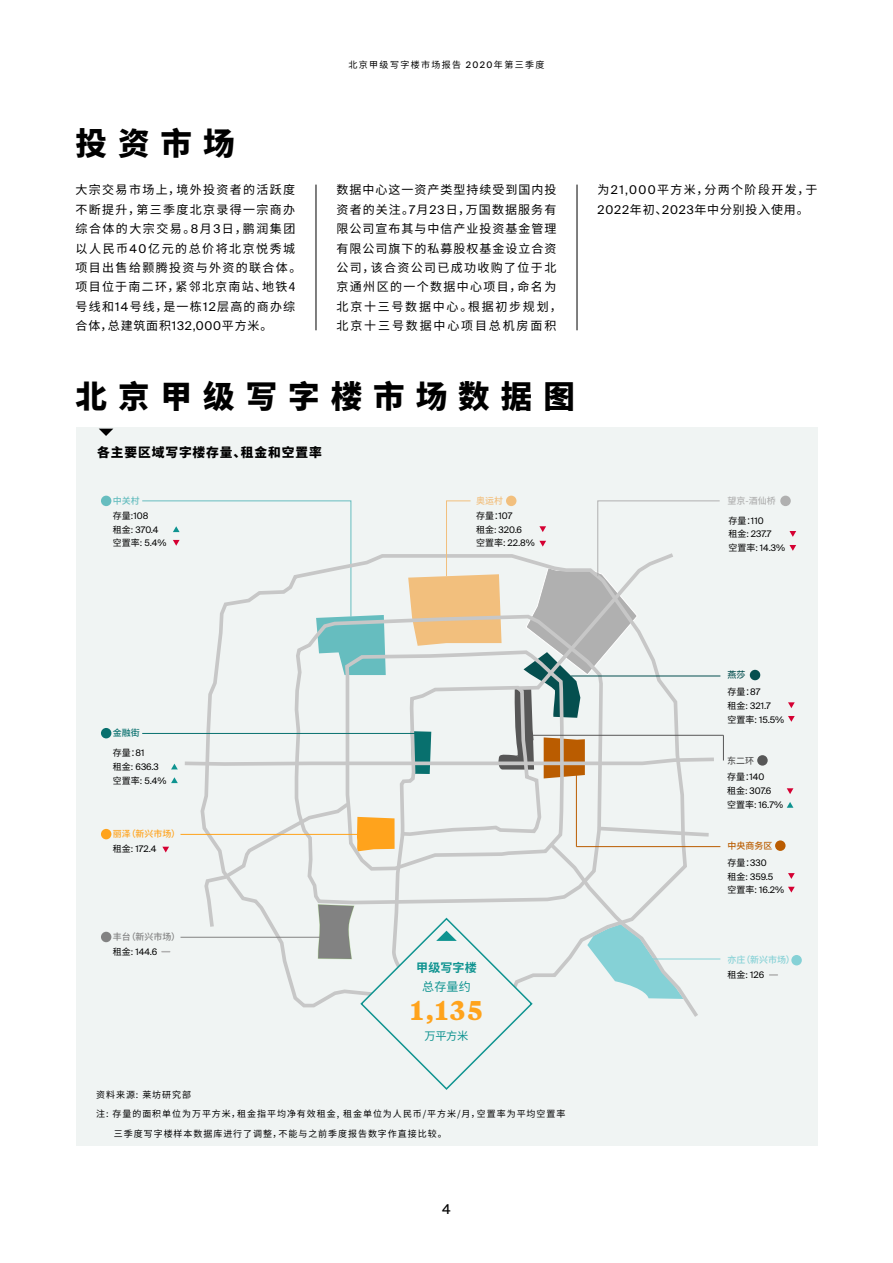
<style>
.page{position:relative;width:893px;height:1263px;background:#fff}
.page>*{position:absolute;margin:0;border:0;box-sizing:border-box;transform-origin:0 0}
.t1{font:900 31.5px "Noto Sans CJ Ksc";letter-spacing:.35em;color:#000}
.t2{font:700 27px "Tiempos Text";color:#ffa31c}
.t3{font:13.5px "Suisse Intl";color:#000}
.t4{font:900 12.75px "Noto Sans CJ Ksc";letter-spacing:.07em;color:#000}
.t5{font:12px/19.5px "Noto Sans CJ Ksc";letter-spacing:.09em;color:#000}
.t6{font:12px/19.5px "Noto Sans CJ Ksc";letter-spacing:.115em;color:#000}
.t7{font:700 12px "Noto Sans CJ Ksc";letter-spacing:.01em;color:#0e9390}
.t8{font:12px "Noto Sans CJ Ksc";color:#0e9390}
.t9{font:11.25px "Noto Sans CJ Ksc";color:#0e9390}
.t10{font:9px/17px "Noto Sans CJ Ksc";letter-spacing:.105em;color:#000}
.t11{font:9px/13.8px "Suisse Intl";color:#000}
.t12{font:9px "Noto Sans CJ Ksc";letter-spacing:.15em;color:#000}
.t13{font:500 9px/14.9px "Noto Sans CJ Ksc";color:#85d1d6}
.t14{font:500 9px/17px "Noto Sans CJ Ksc";color:#ba5c00}
.t15{font:500 9px/17px "Noto Sans CJ Ksc";color:#575757}
.t16{font:500 9px "Noto Sans CJ Ksc";color:#ffa31c}
.t17{font:500 9px "Noto Sans CJ Ksc";color:#828282}
.t18{font:500 9px "Noto Sans CJ Ksc";color:#b0b0b0}
.t19{font:500 9px "Noto Sans CJ Ksc";color:#f2bf7d}
.t20{font:500 9px "Noto Sans CJ Ksc";color:#08706e}
.t21{font:500 9px "Noto Sans CJ Ksc";color:#66bdbf}
.s1{font-family:"Suisse Intl"}
.s2{font-family:"Noto Sans CJ Ksc"}
.s3{font-weight:500;color:#054f4f}
.s4{font-weight:400;color:#000}
.s5{font-family:"Suisse Intl";font-weight:400;color:#000}
</style>
<div class="page">
<hr style="left:316px;top:185px;width:1px;height:145px;background:#000">
<hr style="left:577px;top:185px;width:1px;height:145px;background:#000">
<div style="left:76px;top:427px;width:741px;height:719px;background:#f0f4f3"></div>
<svg style="left:99px;top:429px;width:14px;height:7px"></svg>
<div style="left:791px;top:955px;width:11px;height:10px;background:#85d1d6;border-radius:50%"></div>
<div style="left:775px;top:840px;width:10px;height:11px;background:#ba5c00;border-radius:50%"></div>
<svg style="left:788px;top:873px;width:7px;height:6px"></svg>
<svg style="left:788px;top:887px;width:7px;height:5px"></svg>
<div style="left:750px;top:670px;width:10px;height:10px;background:#054f4f;border-radius:50%"></div>
<div style="left:780px;top:496px;width:11px;height:10px;background:#b0b0b0;border-radius:50%"></div>
<div style="left:506px;top:496px;width:10px;height:10px;background:#f2bf7d;border-radius:50%"></div>
<div style="left:101px;top:829px;width:10px;height:10px;background:#ffa31c;border-radius:50%"></div>
<div style="left:101px;top:932px;width:10px;height:10px;background:#828282;border-radius:50%"></div>
<div style="left:101px;top:728px;width:10px;height:10px;background:#08706e;border-radius:50%"></div>
<div style="left:101px;top:496px;width:10px;height:10px;background:#66bdbf;border-radius:50%"></div>
<svg style="left:769px;top:974px;width:9px;height:2px"></svg>
<svg style="left:788px;top:702px;width:7px;height:6px"></svg>
<svg style="left:788px;top:716px;width:7px;height:6px"></svg>
<div style="left:757px;top:755px;width:11px;height:11px;background:#575757;border-radius:50%"></div>
<svg style="left:787px;top:802px;width:6px;height:6px"></svg>
<svg style="left:787px;top:788px;width:6px;height:6px"></svg>
<svg style="left:789px;top:545px;width:7px;height:6px"></svg>
<svg style="left:789px;top:531px;width:7px;height:6px"></svg>
<svg style="left:142px;top:500px;width:582px;height:590px"></svg>
<h1 class="t1" style="left:76px;top:126px;width:161px">投资市场</h1>
<p class="t6" style="left:76px;top:180px;width:227px">大宗交易市场上，境外投资者的活跃度不断提升，第三季度北京录得一宗商办综合体的大宗交易。<span class="s1">8</span>月<span class="s1">3</span>日，鹏润集团以人民币<span class="s1">40</span>亿元的总价将北京悦秀城项目出售给颢腾投资与外资的联合体。项目位于南二环，紧邻北京南站、地铁4号线和<span class="s1">14</span>号线，是一栋<span class="s1">12</span>层高的商办综合体，总建筑面积<span class="s1">132,000</span>平方米。</p>
<p class="t12" style="left:349px;top:60px;width:197px">北京甲级写字楼市场报告 <span class="s1">2020</span>年第三季度</p>
<p class="t5" style="left:337px;top:180px;width:227px">数据中心这一资产类型持续受到国内投资者的关注。<span class="s1">7</span>月<span class="s1">23</span>日，万国数据服务有限公司宣布其与中信产业投资基金管理有限公司旗下的私募股权基金设立合资公司，该合资公司已成功收购了位于北京通州区的一个数据中心项目，命名为北京十三号数据中心。根据初步规划，北京十三号数据中心项目总机房面积</p>
<p class="t5" style="left:598px;top:180px;width:221px">为<span class="s1">21,000</span>平方米，分两个阶段开发，于<br><span class="s1">2022</span>年初、<span class="s1">2023</span>年中分别投入使用。</p>
<h1 class="t1" style="left:76px;top:379px;width:501px">北京甲级写字楼市场数据图</h1>
<p class="t4" style="left:97px;top:445px;width:226px">各主要区域写字楼存量、租金和空置率</p>
<p class="t21" style="left:113px;top:496px;width:28px">中关村</p>
<p class="t10" style="left:113px;top:507px;width:37px">存量:<span class="s1">108</span></p>
<p class="t11" style="left:113px;top:523px;width:47px"><span class="s2">租金:</span> 370.4</p>
<p class="t10" style="left:113px;top:535px;width:55px">空置率: <span class="s1">5.4%</span></p>
<p class="t20" style="left:113px;top:728px;width:28px">金融街</p>
<p class="t10" style="left:113px;top:744px;width:33px">存量：<span class="s1">81</span></p>
<p class="t11" style="left:113px;top:760px;width:47px"><span class="s2">租金:</span> 636.3</p>
<p class="t10" style="left:113px;top:772px;width:55px">空置率: <span class="s1">5.4%</span></p>
<p class="t16" style="left:113px;top:829px;width:69px">丽泽（新兴市场）</p>
<p class="t11" style="left:113px;top:842px;width:45px"><span class="s2">租金:</span> 172.4</p>
<p class="t17" style="left:113px;top:932px;width:69px">丰台（新兴市场）</p>
<p class="t11" style="left:113px;top:945px;width:46px"><span class="s2">租金:</span> 144.6</p>
<p class="t19" style="left:476px;top:496px;width:28px">奥运村</p>
<p class="t18" style="left:728px;top:496px;width:50px">望京-酒仙桥</p>
<p class="t10" style="left:476px;top:507px;width:38px">存量：<span class="s1">107</span></p>
<p class="t11" style="left:476px;top:523px;width:60px"><span class="s2">租金:</span> 320.6<br><span class="s2">空置率:</span> 22.8%</p>
<p class="t7" style="left:416px;top:960px;width:62px">甲级写字楼</p>
<p class="t8" style="left:422px;top:980px;width:50px">总存量约</p>
<h2 class="t2" style="left:410px;top:991px;width:74px">1,135</h2>
<p class="t9" style="left:425px;top:1029px;width:45px">万平方米</p>
<p class="t10" style="left:728px;top:512px;width:37px">存量：<span class="s1">110</span></p>
<p class="t11" style="left:728px;top:527px;width:58px"><span class="s2">租金:</span> 237.7<br><span class="s2">空置率:</span> 14.3%</p>
<p class="t10" style="left:728px;top:667px;width:34px"><span class="s3">燕莎<br></span>存量：<span class="s1">87</span></p>
<p class="t11" style="left:728px;top:699px;width:58px"><span class="s2">租金:</span> 321.7<br><span class="s2">空置率:</span> 15.5%</p>
<p class="t15" style="left:727px;top:752px;width:39px">东二环<span class="s4">存量：</span><span class="s5">140</span></p>
<p class="t11" style="left:727px;top:784px;width:57px"><span class="s2">租金:</span> 307.6<br><span class="s2">空置率:</span> 16.7%</p>
<p class="t14" style="left:728px;top:837px;width:46px">中央商务区<span class="s4">存量：</span><span class="s5">330</span></p>
<p class="t11" style="left:728px;top:870px;width:58px"><span class="s2">租金:</span> 359.5<span class="s2">空置率:</span> 16.2%</p>
<p class="t13" style="left:728px;top:953px;width:69px">亦庄（新兴市场）<span class="s4">租金:</span> <span class="s5">126</span></p>
<p class="t10" style="left:96px;top:1086px;width:96px">资料来源: 莱坊研究部</p>
<p class="t10" style="left:96px;top:1106px;width:471px">注: 存量的面积单位为万平方米，租金指平均净有效租金, 租金单位为人民币/平方米/月，空置率为平均空置率</p>
<p class="t10" style="left:114px;top:1125px;width:334px">三季度写字楼样本数据库进行了调整，不能与之前季度报告数字作直接比较。</p>
<p class="t3" style="left:442px;top:1202px;width:10px">4</p>
</div>
